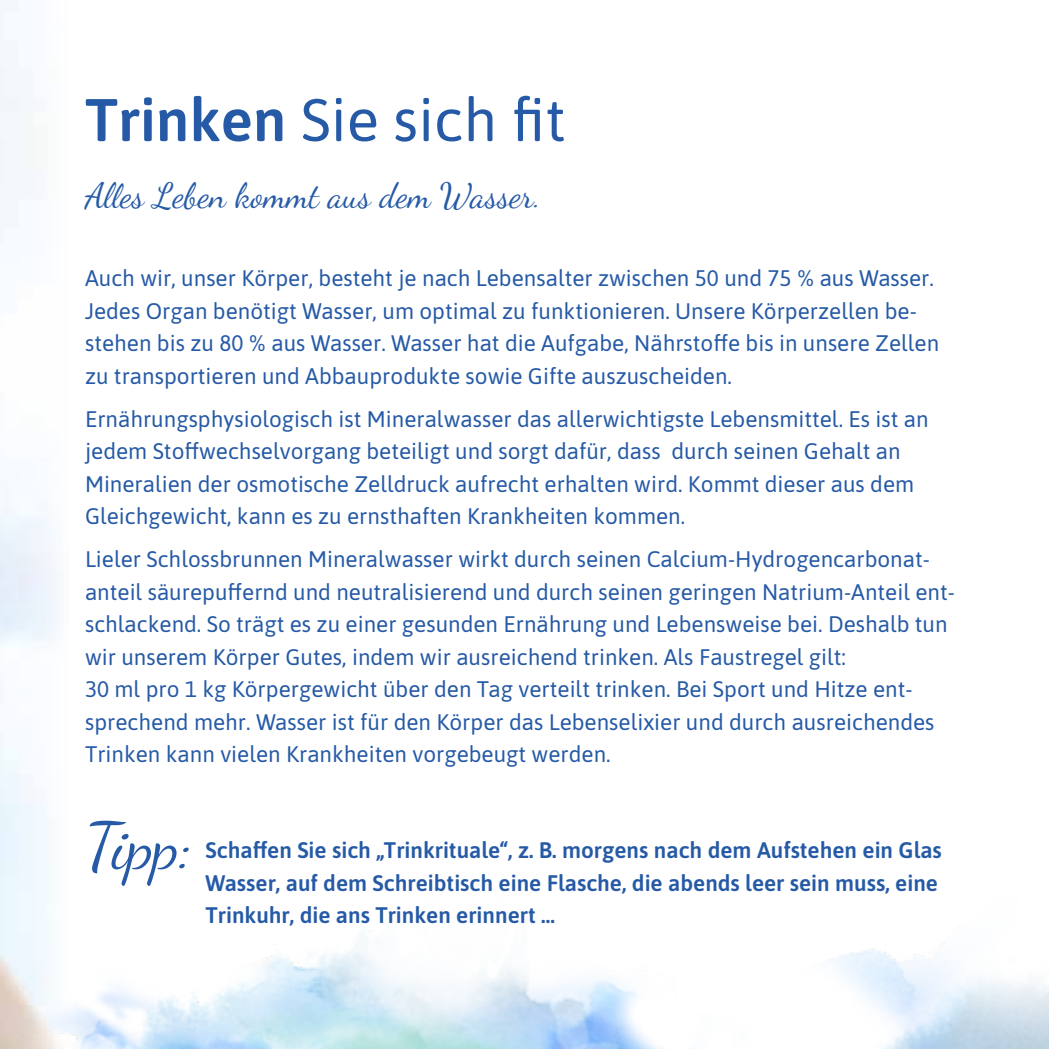
<style>
.page{position:relative;width:1049px;height:1049px;background:#fff}
.page>*{position:absolute;margin:0;border:0;box-sizing:border-box;transform-origin:0 0}
.t1{font:65.25px "Dancing Script";color:#265aa6}
.t2{font:60px "Asap";color:#265aa6}
.t3{font:35px "Dancing Script";color:#265aa6}
.t4{font:22.5px/32.5px "Asap";color:#265aa6}
.t5{font:600 22.5px/32.5px "Asap";color:#265aa6}
.s1{font-weight:600}
</style>
<div class="page">
<svg style="left:0;top:0;width:60px;height:301px"></svg>
<svg style="left:0;top:301px;width:69px;height:454px"></svg>
<h2 class="t2" style="left:85px;top:78px;width:482px"><span class="s1">Trinken</span> Sie sich fit</h2>
<h3 class="t3" style="left:85px;top:168px;width:458px">Alles Leben kommt aus dem Wasser.</h3>
<p class="t4" style="left:85px;top:261px;width:856px">Auch wir, unser Körper, besteht je nach Lebensalter zwischen 50 und 75 % aus Wasser.<br>Jedes Organ benötigt Wasser, um optimal zu funktionieren. Unsere Körperzellen be&shy;stehen bis zu 80 % aus Wasser. Wasser hat die Aufgabe, Nährstoffe bis in unsere Zellen zu transportieren und Abbauprodukte sowie Gifte auszuscheiden.</p>
<p class="t4" style="left:85px;top:401px;width:845px">Ernährungsphysiologisch ist Mineralwasser das allerwichtigste Lebensmittel. Es ist an jedem Stoffwechselvorgang beteiligt und sorgt dafür, dass durch seinen Gehalt an Mineralien der osmotische Zelldruck aufrecht erhalten wird. Kommt dieser aus dem Gleichgewicht, kann es zu ernsthaften Krankheiten kommen.</p>
<p class="t4" style="left:85px;top:542px;width:871px">Lieler Schlossbrunnen Mineralwasser wirkt durch seinen Calcium-Hydrogencarbonat&shy;anteil säurepuffernd und neutralisierend und durch seinen geringen Natrium-Anteil ent&shy;schlackend. So trägt es zu einer gesunden Ernährung und Lebensweise bei. Deshalb tun wir unserem Körper Gutes, indem wir ausreichend trinken. Als Faustregel gilt:<br>30 ml pro 1 kg Körpergewicht über den Tag verteilt trinken. Bei Sport und Hitze ent&shy;sprechend mehr. Wasser ist für den Körper das Lebenselixier und durch ausreichendes Trinken kann vielen Krankheiten vorgebeugt werden.</p>
<h1 class="t1" style="left:85px;top:796px;width:109px">Tipp:</h1>
<p class="t5" style="left:206px;top:833px;width:738px">Schaffen Sie sich „Trinkrituale“, z. B. morgens nach dem Aufstehen ein Glas<br>Wasser, auf dem Schreibtisch eine Flasche, die abends leer sein muss, eine<br>Trinkuhr, die ans Trinken erinnert …</p>
</div>
